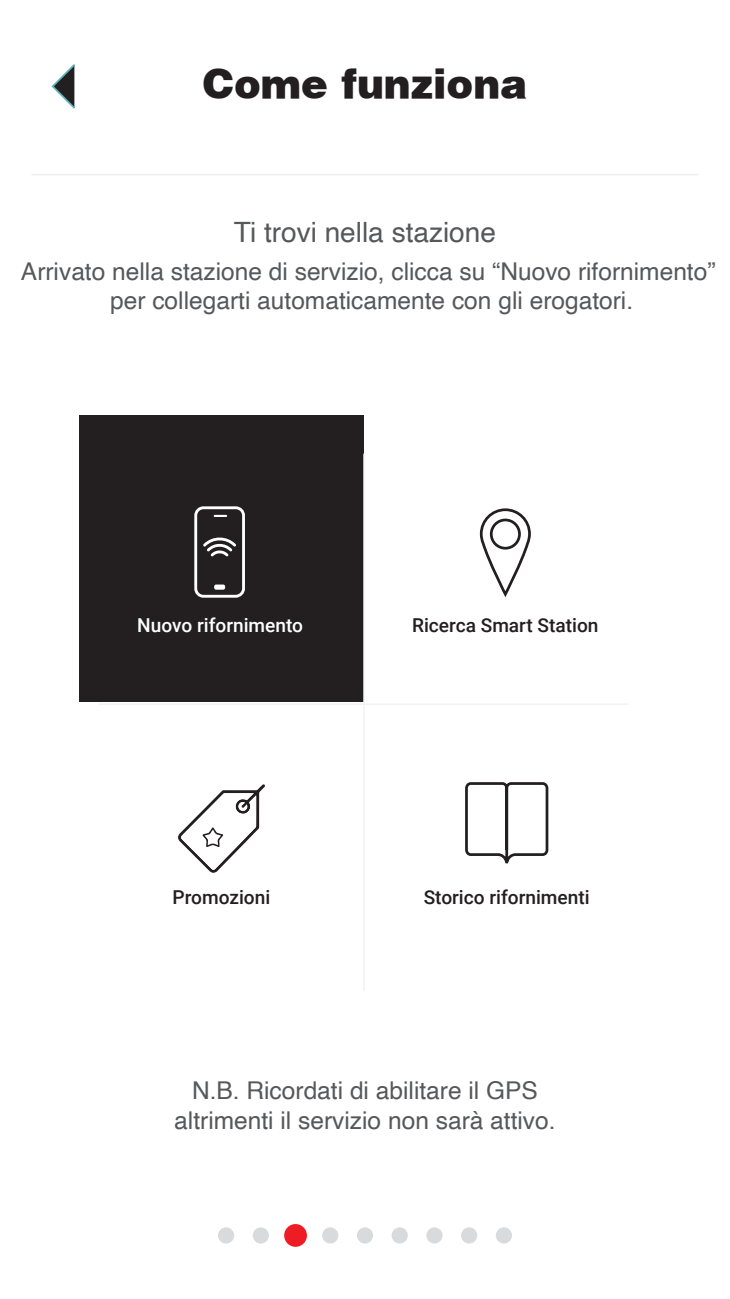
<style>
.page{position:relative;width:730px;height:1299px;background:#fff}
.page>*{position:absolute;margin:0;border:0;box-sizing:border-box;transform-origin:0 0}
.t1{font:900 40.25px "Helvetica";color:#231f20}
.t2{font:28px "Helvetica";color:#57585a}
.t3{font:24.5px/29.4px "Helvetica";color:#57585a;text-align:center}
.t4{font:500 19.07px "Roboto";color:#231f20}
.t5{font:500 19.07px "Roboto";color:#fff}
</style>
<div class="page">
<div style="left:253px;top:1227px;width:16px;height:16px;background:#d9dadb;border-radius:50%"></div>
<div style="left:284px;top:1224px;width:23px;height:22px;background:#ee1d23;border-radius:50%"></div>
<div style="left:322px;top:1227px;width:16px;height:16px;background:#d9dadb;border-radius:50%"></div>
<div style="left:357px;top:1227px;width:16px;height:16px;background:#d9dadb;border-radius:50%"></div>
<div style="left:391px;top:1227px;width:17px;height:16px;background:#d9dadb;border-radius:50%"></div>
<div style="left:426px;top:1227px;width:16px;height:16px;background:#d9dadb;border-radius:50%"></div>
<div style="left:461px;top:1227px;width:16px;height:16px;background:#d9dadb;border-radius:50%"></div>
<div style="left:496px;top:1227px;width:16px;height:16px;background:#d9dadb;border-radius:50%"></div>
<div style="left:218px;top:1227px;width:16px;height:16px;background:#d9dadb;border-radius:50%"></div>
<div style="left:79px;top:415px;width:284px;height:287px;background:#231f20"></div>
<svg style="left:479px;top:508px;width:52px;height:89px"></svg>
<div style="left:490px;top:518px;width:31px;height:31px;border:3px solid #231f20;border-radius:50%"></div>
<svg style="left:465px;top:782px;width:84px;height:82px"></svg>
<svg style="left:178px;top:784px;width:87px;height:89px"></svg>
<hr style="left:99px;top:703px;width:529px;height:2px;background:#f0f1ef">
<hr style="left:363px;top:453px;width:1px;height:537px;background:#f0f1ef">
<svg style="left:203px;top:537px;width:33px;height:20px"></svg>
<div style="left:194px;top:506px;width:51px;height:91px;border:3px solid #fff;border-radius:8px"></div>
<div style="left:214px;top:584px;width:11px;height:5px;background:#fff;border-radius:2px"></div>
<svg style="left:215px;top:515px;width:11px;height:2px"></svg>
<svg style="left:51px;top:64px;width:24px;height:45px"></svg>
<hr style="left:31px;top:174px;width:667px;height:1px;background:#f0f1ef">
<h1 class="t1" style="left:203px;top:57px;width:326px">Come funziona</h1>
<p class="t2" style="left:234px;top:211px;width:263px">Ti trovi nella stazione</p>
<p class="t3" style="left:21px;top:257px;width:696px">Arrivato nella stazione di servizio, clicca su “Nuovo rifornimento” per collegarti automaticamente con gli erogatori.</p>
<p class="t5" style="left:137px;top:611px;width:167px">Nuovo rifornimento</p>
<p class="t4" style="left:412px;top:611px;width:188px">Ricerca Smart Station</p>
<p class="t4" style="left:173px;top:883px;width:99px">Promozioni</p>
<p class="t4" style="left:424px;top:883px;width:167px">Storico rifornimenti</p>
<p class="t3" style="left:174px;top:1076px;width:383px">N.B. Ricordati di abilitare il GPS altrimenti il servizio non sarà attivo.</p>
</div>
